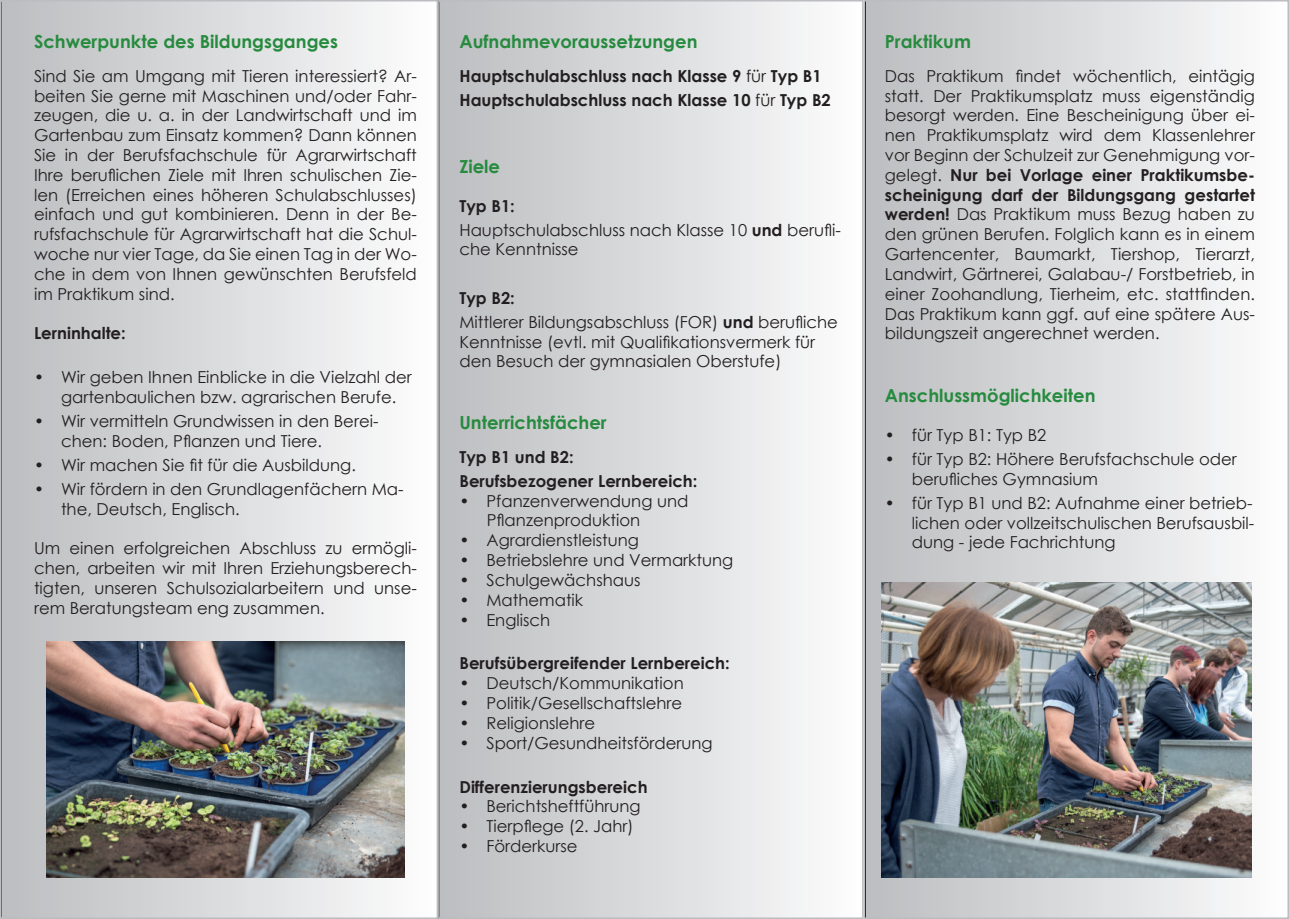
<style>
.page{position:relative;width:1289px;height:919px;background:#fff}
.page>*{position:absolute;margin:0;border:0;box-sizing:border-box;transform-origin:0 0}
.t1{font:700 18px "Century Gothic";color:#268b3e}
.t2{font:16.5px/19.8px "Century Gothic";color:#231f20}
.t3{font:700 16.5px/24px "Century Gothic";color:#231f20}
.s1{font-weight:400}
.s2{font-weight:700}
</style>
<div class="page">
<div style="left:1px;top:1px;width:436px;height:917px;background:linear-gradient(to right,#bbbcbf,#fcfcfd)"></div>
<div style="left:0;top:0;width:438px;height:918px;border:2px solid #bcbdc0"></div>
<div style="left:439px;top:1px;width:423px;height:917px;background:linear-gradient(to right,#bbbdbf,#fcfdfd)"></div>
<div style="left:438px;top:0;width:425px;height:918px;border:2px solid #bcbdc0"></div>
<div style="left:864px;top:1px;width:424px;height:917px;background:linear-gradient(to right,#bbbcbf,#fcfcfd)"></div>
<div style="left:863px;top:0;width:425px;height:918px;border:2px solid #bcbdc0"></div>
<img style="left:881px;top:583px;width:370px;height:294px">
<img style="left:47px;top:641px;width:357px;height:236px">
<p class="t1" style="left:34px;top:27px;width:305px">Schwerpunkte des Bildungsganges</p>
<p class="t2" style="left:34px;top:66px;width:384px;text-align:justify">Sind Sie am Umgang mit Tieren interessiert? Ar&shy;beiten Sie gerne mit Maschinen und/oder Fahr&shy;zeugen, die u. a. in der Landwirtschaft und im Gartenbau zum Einsatz kommen? Dann können Sie in der Berufsfachschule für Agrarwirtschaft Ihre beruflichen Ziele mit Ihren schulischen Zie&shy;len (Erreichen eines höheren Schulabschlusses) einfach und gut kombinieren. Denn in der Be&shy;rufsfachschule für Agrarwirtschaft hat die Schul&shy;woche nur vier Tage, da Sie einen Tag in der Wo&shy;che in dem von Ihnen gewünschten Berufsfeld im Praktikum sind.</p>
<p class="t3" style="left:34px;top:320px;width:93px">Lerninhalte:</p>
<p class="t2" style="left:61px;top:367px;width:352px;text-indent:-27px">• Wir geben Ihnen Einblicke in die Vielzahl der gartenbaulichen bzw. agrarischen Berufe.</p>
<p class="t2" style="left:61px;top:411px;width:319px;text-indent:-27px">• Wir vermitteln Grundwissen in den Berei&shy;chen: Boden, Pflanzen und Tiere.</p>
<p class="t2" style="left:34px;top:455px;width:323px">• Wir machen Sie fit für die Ausbildung.</p>
<p class="t2" style="left:61px;top:479px;width:344px;text-indent:-27px">• Wir fördern in den Grundlagenfächern Ma&shy;the, Deutsch, Englisch.</p>
<p class="t2" style="left:34px;top:538px;width:384px;text-align:justify">Um einen erfolgreichen Abschluss zu ermögli&shy;chen, arbeiten wir mit Ihren Erziehungsberech&shy;tigten, unseren Schulsozialarbeitern und unse&shy;rem Beratungsteam eng zusammen.</p>
<p class="t1" style="left:459px;top:27px;width:239px">Aufnahmevoraussetzungen</p>
<p class="t3" style="left:459px;top:63px;width:373px">Hauptschulabschluss nach Klasse 9 <span class="s1">für</span> Typ B1<br>Hauptschulabschluss nach Klasse 10 <span class="s1">für</span> Typ B2</p>
<p class="t1" style="left:459px;top:153px;width:42px">Ziele</p>
<p class="t2" style="left:459px;top:193px;width:383px;line-height:24px"><span class="s2">Typ B1:<br></span>Hauptschulabschluss nach Klasse 10 <span class="s2">und</span> berufli-</p>
<p class="t2" style="left:459px;top:239px;width:121px">che Kenntnisse</p>
<p class="t2" style="left:459px;top:285px;width:380px;line-height:24px"><span class="s2">Typ B2:<br></span>Mittlerer Bildungsabschluss (FOR) <span class="s2">und</span> berufliche</p>
<p class="t2" style="left:459px;top:331px;width:357px">Kenntnisse (evtl. mit Qualifikationsvermerk für den Besuch der gymnasialen Oberstufe)</p>
<p class="t1" style="left:459px;top:408px;width:149px">Unterrichtsfächer</p>
<p class="t3" style="left:459px;top:444px;width:239px">Typ B1 und B2:<br>Berufsbezogener Lernbereich:</p>
<p class="t2" style="left:487px;top:490px;width:203px;text-indent:-27px">• Pfanzenverwendung und<br>Pflanzenproduktion</p>
<p class="t2" style="left:459px;top:530px;width:181px">• Agrardienstleistung</p>
<p class="t2" style="left:459px;top:550px;width:275px">• Betriebslehre und Vermarktung</p>
<p class="t2" style="left:459px;top:569px;width:183px">• Schulgewächshaus</p>
<p class="t2" style="left:459px;top:589px;width:125px">• Mathematik</p>
<p class="t2" style="left:459px;top:609px;width:92px">• Englisch</p>
<p class="t3" style="left:459px;top:650px;width:272px">Berufsübergreifender Lernbereich:</p>
<p class="t2" style="left:459px;top:673px;width:226px">• Deutsch/Kommunikation</p>
<p class="t2" style="left:459px;top:692px;width:224px">• Politik/Gesellschaftslehre</p>
<p class="t2" style="left:459px;top:712px;width:137px">• Religionslehre</p>
<p class="t2" style="left:459px;top:732px;width:255px">• Sport/Gesundheitsförderung</p>
<p class="t3" style="left:459px;top:773px;width:190px">Differenzierungsbereich</p>
<p class="t2" style="left:459px;top:796px;width:183px">• Berichtsheftführung</p>
<p class="t2" style="left:459px;top:816px;width:176px">• Tierpflege (2. Jahr)</p>
<p class="t2" style="left:459px;top:835px;width:120px">• Förderkurse</p>
<p class="t1" style="left:884px;top:27px;width:88px">Praktikum</p>
<p class="t2" style="left:884px;top:66px;width:371px;text-align:justify">Das Praktikum findet wöchentlich, eintägig statt. Der Praktikumsplatz muss eigenständig besorgt werden. Eine Bescheinigung über ei&shy;nen Praktikumsplatz wird dem Klassenlehrer vor Beginn der Schulzeit zur Genehmigung vor&shy;gelegt. <span class="s2">Nur bei Vorlage einer Praktikumsbe&shy;scheinigung darf der Bildungsgang gestartet werden!</span> Das Praktikum muss Bezug haben zu den grünen Berufen. Folglich kann es in einem Gartencenter, Baumarkt, Tiershop, Tierarzt, Landwirt, Gärtnerei, Galabau-/ Forstbetrieb, in einer Zoohandlung, Tierheim, etc. stattfinden.<br>Das Praktikum kann ggf. auf eine spätere Aus&shy;bildungszeit angerechnet werden.</p>
<p class="t1" style="left:884px;top:382px;width:212px">Anschlussmöglichkeiten</p>
<p class="t2" style="left:884px;top:424px;width:163px">• für Typ B1: Typ B2</p>
<p class="t2" style="left:911px;top:449px;width:326px;text-indent:-27px">• für Typ B2: Höhere Berufsfachschule oder berufliches Gymnasium</p>
<p class="t2" style="left:911px;top:492px;width:344px;text-align:justify;text-indent:-27px">• für Typ B1 und B2: Aufnahme einer betrieb&shy;lichen oder vollzeitschulischen Berufsausbil&shy;dung - jede Fachrichtung</p>
</div>
